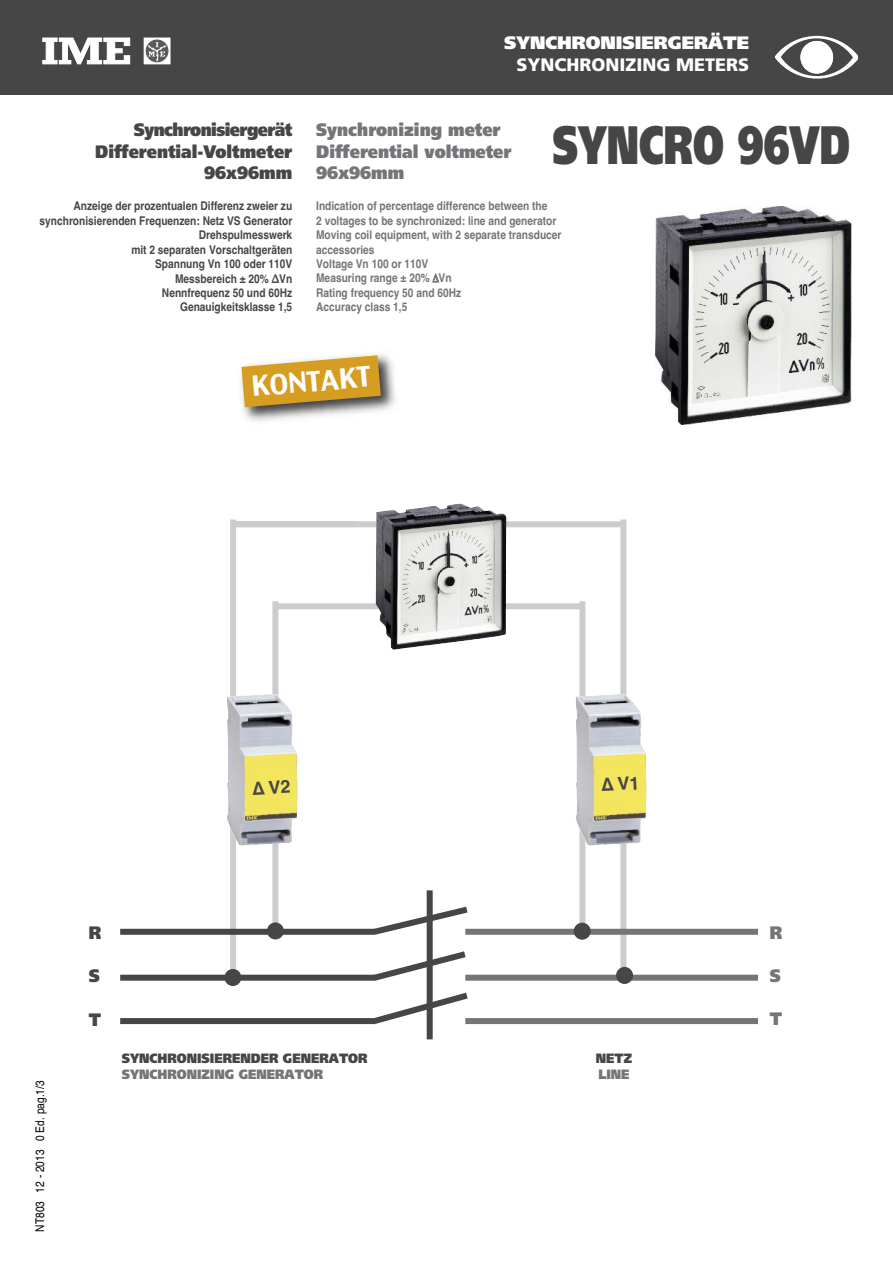
<style>
.page{position:relative;width:893px;height:1263px;background:#fff}
.page>*{position:absolute;margin:0;border:0;box-sizing:border-box;transform-origin:0 0}
.t1{font:900 54px "Frutiger";color:#464646;scale:.7 1}
.t2{font:27px "Charcoal CY";color:#fff}
.t3{font:900 18px/21.6px "Frutiger";color:#464646;text-align:right;scale:.9 1}
.t4{font:900 18px/21.6px "Frutiger";color:#737578;scale:.9 1}
.t5{font:900 18px "Frutiger";color:#fff}
.t6{font:900 18px "Frutiger";color:#fff}
.t7{font:900 13.5px "Frutiger";color:#464646;scale:.9 1}
.t8{font:900 13.5px "Frutiger";color:#737578;scale:.9 1}
.t9{font:700 12px/14.4px "Helvetica";color:#737578;scale:.85 1}
.t10{font:700 12px/14.5px "Helvetica";color:#464646;text-align:right;scale:.85 1}
.t11{font:12px "Helvetica";color:#000;scale:.85 1}
.s1{font-family:"Lucida Grande"}
</style>
<div class="page">
<div style="left:0;top:0;width:893px;height:95px;background:#464646"></div>
<svg style="left:42px;top:37px;width:88px;height:27px"></svg>
<div style="left:144px;top:38px;width:26px;height:26px;background:#fff"></div>
<svg style="left:145px;top:39px;width:24px;height:24px"></svg>
<div style="left:146px;top:40px;width:22px;height:22px;border:1px solid #5a5a5d;border-radius:50%"></div>
<svg style="left:148px;top:42px;width:19px;height:20px"></svg>
<svg style="left:775px;top:36px;width:82px;height:43px"></svg>
<div style="left:800px;top:41px;width:33px;height:33px;background:#fff;border-radius:50%"></div>
<img style="left:655px;top:207px;width:197px;height:218px">
<div style="left:491px;top:521px;width:133px;height:6px;background:#ccc"></div>
<div style="left:233px;top:521px;width:145px;height:6px;background:#ccc"></div>
<div style="left:502px;top:603px;width:80px;height:6px;background:#ccc"></div>
<div style="left:275px;top:603px;width:103px;height:6px;background:#ccc"></div>
<div style="left:230px;top:519px;width:6px;height:454px;background:#ccc"></div>
<div style="left:620px;top:519px;width:6px;height:459px;background:#ccc"></div>
<div style="left:579px;top:601px;width:6px;height:331px;background:#ccc"></div>
<div style="left:272px;top:601px;width:6px;height:331px;background:#ccc"></div>
<div style="left:465px;top:929px;width:293px;height:6px;background:#737578"></div>
<div style="left:120px;top:929px;width:255px;height:6px;background:#464646"></div>
<div style="left:465px;top:975px;width:293px;height:6px;background:#737578"></div>
<div style="left:120px;top:975px;width:255px;height:6px;background:#464646"></div>
<div style="left:465px;top:1018px;width:293px;height:6px;background:#737578"></div>
<div style="left:120px;top:1018px;width:255px;height:6px;background:#464646"></div>
<svg style="left:367px;top:902px;width:107px;height:37px"></svg>
<svg style="left:367px;top:947px;width:107px;height:81px"></svg>
<div style="left:224px;top:969px;width:17px;height:17px;background:#464646;border-radius:50%"></div>
<div style="left:267px;top:922px;width:17px;height:17px;background:#464646;border-radius:50%"></div>
<div style="left:616px;top:967px;width:17px;height:17px;background:#464646;border-radius:50%"></div>
<div style="left:574px;top:923px;width:17px;height:17px;background:#464646;border-radius:50%"></div>
<img style="left:376px;top:504px;width:130px;height:145px">
<div style="left:427px;top:890px;width:6px;height:149px;background:#464646"></div>
<img style="left:227px;top:694px;width:71px;height:152px">
<img style="left:576px;top:693px;width:71px;height:153px">
<img style="left:240px;top:354px;width:155px;height:68px">
<svg style="left:241px;top:355px;width:140px;height:52px;background:#cea246"></svg>
<svg style="left:252px;top:780px;width:38px;height:15px"></svg>
<svg style="left:601px;top:776px;width:36px;height:15px"></svg>
<h3 class="t3" style="left:95px;top:120px;width:221px">Synchronisiergerät<br>Differential-Voltmeter<br>96x96mm</h3>
<p class="t10" style="left:40px;top:199px;width:299px">Anzeige der prozentualen Differenz zweier zu synchronisierenden Frequenzen: Netz VS Generator<br>Drehspulmesswerk<br>mit 2 separaten Vorschaltgeräten<br>Spannung Vn 100 oder 110V<br>Messbereich ± 20% <span class="s1">Δ</span>Vn</p>
<p class="t10" style="left:162px;top:285px;width:155px">Nennfrequenz 50 und 60Hz<br>Genauigkeitsklasse 1,5</p>
<h3 class="t5" style="left:504px;top:36px;width:246px">SYNCHRONISIERGERÄTE</h3>
<h3 class="t6" style="left:516px;top:57px;width:234px">SYNCHRONIZING METERS</h3>
<h3 class="t4" style="left:316px;top:120px;width:219px">Synchronizing meter<br>Differential voltmeter<br>96x96mm</h3>
<p class="t9" style="left:316px;top:199px;width:290px">Indication of percentage difference between the<br>2 voltages to be synchronized: line and generator<br>Moving coil equipment, with 2 separate transducer accessories<br>Voltage Vn 100 or 110V<br>Measuring range ± 20% Vn<br>Rating frequency 50 and 60Hz<br>Accuracy class 1,5</p>
<h1 class="t1" style="left:552px;top:124px;width:427px">SYNCRO 96VD</h1>
<h2 class="t2" style="left:250px;top:371px;width:121px;rotate:-5deg">KONTAKT</h2>
<p class="t11" style="left:33px;top:1232px;width:180px;rotate:-90deg">NT803 12 - 2013 0 Ed. pag.1/3</p>
<h3 class="t3" style="left:89px;top:923px;width:16px">R</h3>
<h3 class="t3" style="left:89px;top:967px;width:14px">S</h3>
<h3 class="t3" style="left:89px;top:1010px;width:15px">T</h3>
<p class="t7" style="left:122px;top:1053px;width:275px">SYNCHRONISIERENDER GENERATOR</p>
<p class="t8" style="left:122px;top:1069px;width:225px">SYNCHRONIZING GENERATOR</p>
<p class="t7" style="left:596px;top:1053px;width:42px">NETZ</p>
<p class="t8" style="left:598px;top:1069px;width:36px">LINE</p>
<h3 class="t4" style="left:770px;top:923px;width:16px">R</h3>
<h3 class="t4" style="left:770px;top:966px;width:14px">S</h3>
<h3 class="t4" style="left:770px;top:1009px;width:15px">T</h3>
</div>
